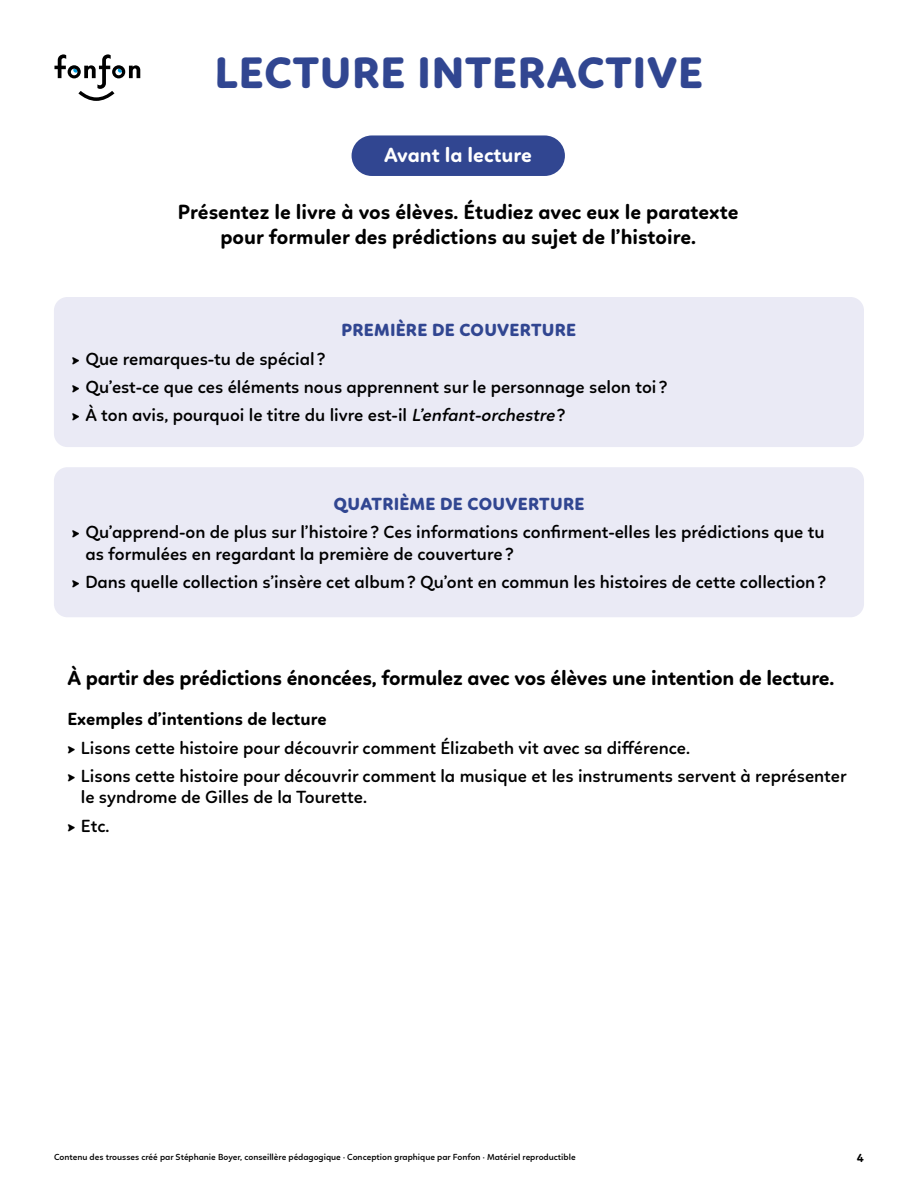
<style>
.page{position:relative;width:918px;height:1188px;background:#fff}
.page>*{position:absolute;margin:0;border:0;box-sizing:border-box;transform-origin:0 0}
.t1{font:800 45px "Linotte";letter-spacing:.015em;color:#314691}
.t2{font:700 21px/25.2px "Linotte";letter-spacing:-.005em;color:#000;text-align:center}
.t3{font:700 21px "Linotte";color:#fff}
.t4{font:600 18px/28.3px "Linotte";color:#000}
.t5{font:800 18px "Linotte";letter-spacing:.015em;color:#314691}
.t6{font:700 18px "Linotte";color:#000}
.t7{font:700 12px "Linotte";color:#000}
.t8{font:600 9px "Linotte";color:#000}
.s1{font-style:italic}
</style>
<div class="page">
<div style="left:54px;top:297px;width:810px;height:150px;background:#eaeaf5;border-radius:14px"></div>
<div style="left:54px;top:467px;width:810px;height:150px;background:#eaeaf5;border-radius:14px"></div>
<svg style="left:54px;top:54px;width:86px;height:47px"></svg>
<div style="left:352px;top:135px;width:213px;height:41px;background:#314691;border-radius:20px"></div>
<h1 class="t1" style="left:215px;top:46px;width:490px">LECTURE INTERACTIVE</h1>
<p class="t3" style="left:384px;top:143px;width:149px">Avant la lecture</p>
<p class="t2" style="left:178px;top:199px;width:562px">Présentez le livre à vos élèves. Étudiez avec eux le paratexte pour formuler des prédictions au sujet de l’histoire.</p>
<p class="t5" style="left:342px;top:319px;width:236px">PREMIÈRE DE COUVERTURE</p>
<p class="t4" style="left:72px;top:344px;width:597px">► Que remarques-tu de spécial ?<br>► Qu’est-ce que ces éléments nous apprennent sur le personnage selon toi ? ► À ton avis, pourquoi le titre du livre est-il <span class="s1">L’enfant-orchestre</span>?</p>
<p class="t5" style="left:334px;top:493px;width:252px">QUATRIÈME DE COUVERTURE</p>
<p class="t4" style="left:85px;top:521px;width:741px;line-height:21.6px;text-indent:-14px">► Qu’apprend-on de plus sur l’histoire? Ces informations confirment-elles les prédictions que tu as formulées en regardant la première de couverture?</p>
<p class="t4" style="left:72px;top:568px;width:756px">► Dans quelle collection s’insère cet album? Qu’ont en commun les histoires de cette collection?</p>
<p class="t2" style="left:67px;top:665px;width:768px">À partir des prédictions énoncées, formulez avec vos élèves une intention de lecture.</p>
<p class="t6" style="left:67px;top:708px;width:261px">Exemples d’intentions de lecture</p>
<p class="t4" style="left:67px;top:733px;width:781px">► Lisons cette histoire pour découvrir comment Élizabeth vit avec sa différence.<br>► Lisons cette histoire pour découvrir comment la musique et les instruments servent à représenter</p>
<p class="t4" style="left:67px;top:783px;width:301px;text-indent:14px">le syndrome de Gilles de la Tourette. ► Etc.</p>
<p class="t8" style="left:54px;top:1152px;width:523px">Contenu des trousses créé par Stéphanie Boyer, conseillère pédagogique · Conception graphique par Fonfon · Matériel reproductible</p>
<p class="t7" style="left:857px;top:1151px;width:9px">4</p>
</div>
